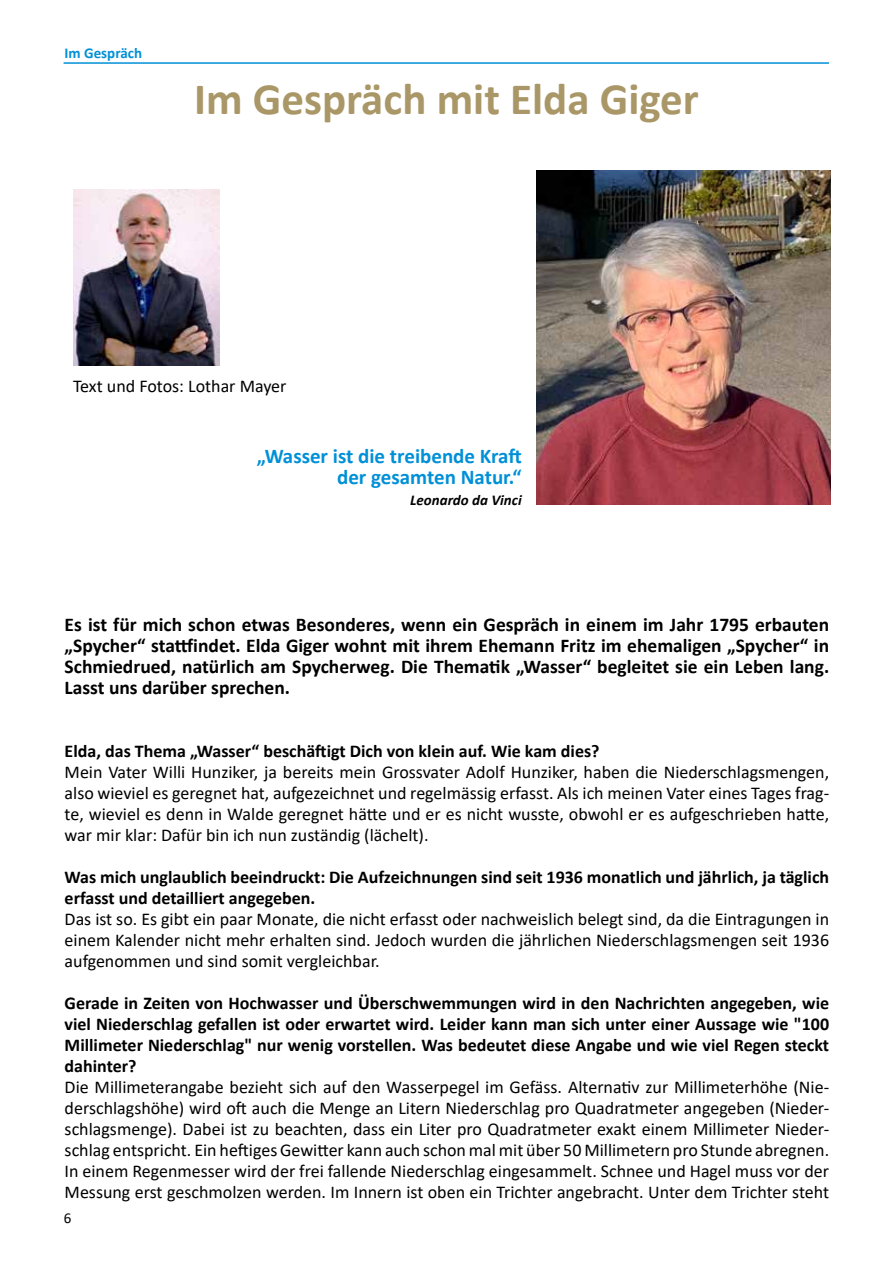
<style>
.page{position:relative;width:893px;height:1263px;background:#fff}
.page>*{position:absolute;margin:0;border:0;box-sizing:border-box;transform-origin:0 0}
.t1{font:700 45px "Calibri";color:#aa9767}
.t2{font:700 21px/21px "Calibri";color:#0090d7;text-align:right}
.t3{font:700 19.5px/21px "Calibri";color:#000;text-align:justify}
.t4{font:18px/21px "Calibri";color:#000;text-align:justify}
.t5{font:700 18px/21px "Calibri";color:#000}
.t6{font:italic 700 15px "Calibri";color:#000}
.t7{font:700 15px "Calibri";color:#0090d7}
.t8{font:15px "Calibri";color:#000}
</style>
<div class="page">
<hr style="left:64px;top:62px;width:765px;height:2px;background:#0090d7">
<img style="left:73px;top:190px;width:146px;height:176px">
<img style="left:537px;top:171px;width:293px;height:334px">
<p class="t7" style="left:65px;top:42px;width:79px">Im Gespräch</p>
<h1 class="t1" style="left:194px;top:67px;width:506px">Im Gespräch mit Elda Giger</h1>
<p class="t4" style="left:73px;top:375px;width:215px">Text und Fotos: Lothar Mayer</p>
<p class="t2" style="left:257px;top:445px;width:266px">„Wasser ist die treibende Kraft der gesamten Natur.“</p>
<p class="t6" style="left:410px;top:489px;width:113px">Leonardo da Vinci</p>
<p class="t3" style="left:65px;top:614px;width:766px">Es ist für mich schon etwas Besonderes, wenn ein Gespräch in einem im Jahr 1795 erbauten „Spycher“ stattfindet. Elda Giger wohnt mit ihrem Ehemann Fritz im ehemaligen „Spycher“ in Schmiedrued, natürlich am Spycherweg. Die Thematik „Wasser“ begleitet sie ein Leben lang.<br>Lasst uns darüber sprechen.</p>
<p class="t5" style="left:65px;top:740px;width:536px">Elda, das Thema „Wasser“ beschäftigt Dich von klein auf. Wie kam dies?</p>
<p class="t4" style="left:65px;top:761px;width:766px">Mein Vater Willi Hunziker, ja bereits mein Grossvater Adolf Hunziker, haben die Niederschlagsmengen, also wieviel es geregnet hat, aufgezeichnet und regelmässig erfasst. Als ich meinen Vater eines Tages frag&shy;te, wieviel es denn in Walde geregnet hätte und er es nicht wusste, obwohl er es aufgeschrieben hatte, war mir klar: Dafür bin ich nun zuständig (lächelt).</p>
<p class="t5" style="left:65px;top:866px;width:766px">Was mich unglaublich beeindruckt: Die Aufzeichnungen sind seit 1936 monatlich und jährlich, ja täglich erfasst und detailliert angegeben.</p>
<p class="t4" style="left:65px;top:908px;width:766px">Das ist so. Es gibt ein paar Monate, die nicht erfasst oder nachweislich belegt sind, da die Eintragungen in einem Kalender nicht mehr erhalten sind. Jedoch wurden die jährlichen Niederschlagsmengen seit 1936 aufgenommen und sind somit vergleichbar.</p>
<p class="t5" style="left:65px;top:992px;width:766px;text-align:justify">Gerade in Zeiten von Hochwasser und Überschwemmungen wird in den Nachrichten angegeben, wie viel Niederschlag gefallen ist oder erwartet wird. Leider kann man sich unter einer Aussage wie "100<br>Millimeter Niederschlag" nur wenig vorstellen. Was bedeutet diese Angabe und wie viel Regen steckt dahinter?</p>
<p class="t4" style="left:65px;top:1076px;width:766px">Die Millimeterangabe bezieht sich auf den Wasserpegel im Gefäss. Alternativ zur Millimeterhöhe (Nie&shy;derschlagshöhe) wird oft auch die Menge an Litern Niederschlag pro Quadratmeter angegeben (Nieder&shy;schlagsmenge). Dabei ist zu beachten, dass ein Liter pro Quadratmeter exakt einem Millimeter Nieder&shy;schlag entspricht. Ein heftiges Gewitter kann auch schon mal mit über 50 Millimetern pro Stunde abregnen.<br>In einem Regenmesser wird der frei fallende Niederschlag eingesammelt. Schnee und Hagel muss vor der Messung erst geschmolzen werden. Im Innern ist oben ein Trichter angebracht. Unter dem Trichter steht</p>
<p class="t8" style="left:64px;top:1208px;width:9px">6</p>
</div>
